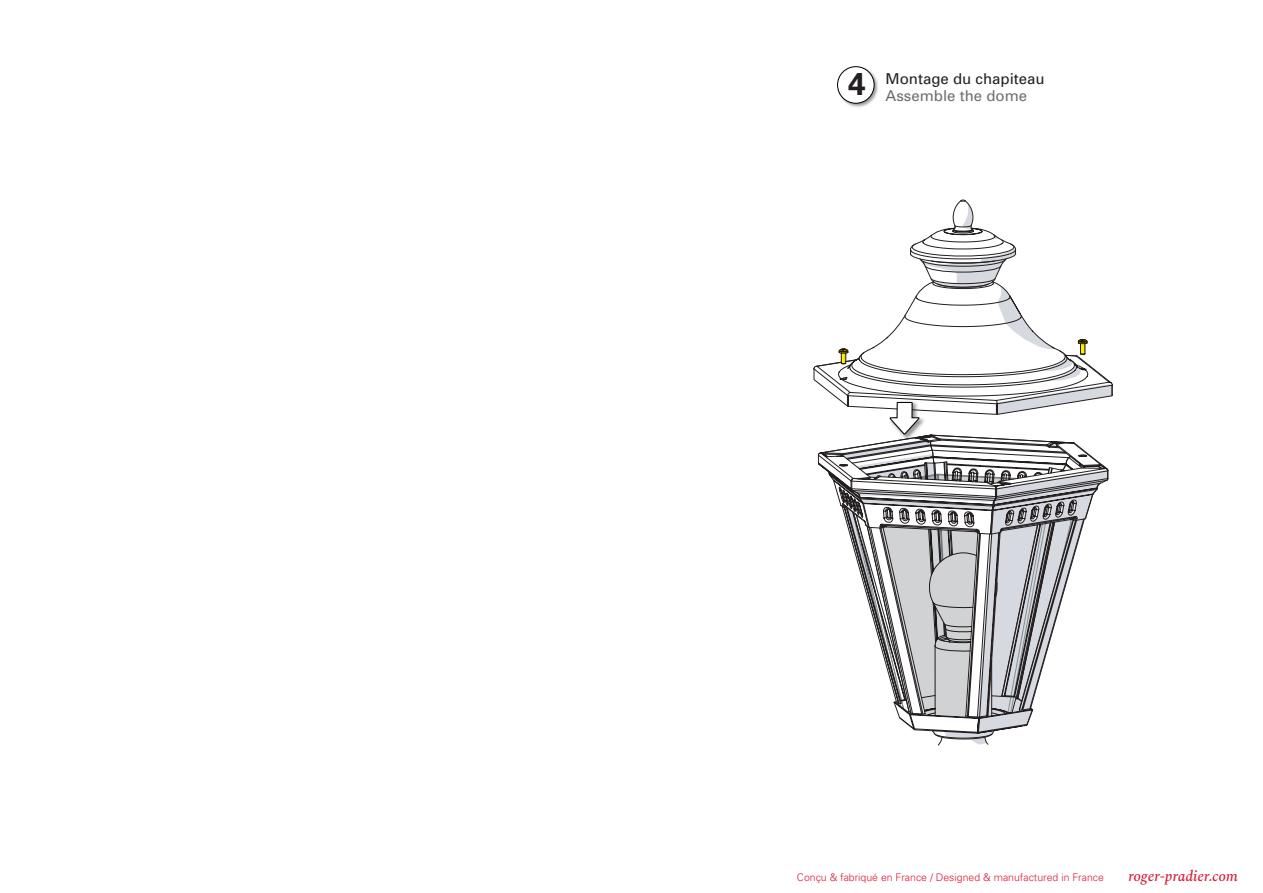
<style>
.page{position:relative;width:1263px;height:893px;background:#fff}
.page>*{position:absolute;margin:0;border:0;box-sizing:border-box;transform-origin:0 0}
.t1{font:700 31.5px "Univers LT Std";color:#231f20}
.t2{font:15px "Univers";color:#231f20}
.t3{font:italic 500 15px "Spectral";color:#dc1a36}
.t4{font:15px "Univers";color:#6c6d70}
.t5{font:300 10.5px "Univers";color:#dc1a36}
</style>
<div class="page">
<svg style="left:813px;top:199px;width:300px;height:547px"></svg>
<img style="left:837px;top:66px;width:41px;height:41px">
<div style="left:837px;top:67px;width:37px;height:36px;background:#fff;border-radius:50%"></div>
<div style="left:837px;top:66px;width:37px;height:37px;border:1px solid #000001;border-radius:50%"></div>
<h1 class="t1" style="left:848px;top:66px;width:19px">4</h1>
<h2 class="t2" style="left:885px;top:70px;width:161px">Montage du chapiteau</h2>
<h2 class="t4" style="left:885px;top:87px;width:143px">Assemble the dome</h2>
<p class="t5" style="left:797px;top:871px;width:308px">Conçu &amp; fabriqué en France / Designed &amp; manufactured in France</p>
<h2 class="t3" style="left:1128px;top:865px;width:111px">roger-pradier.com</h2>
</div>
